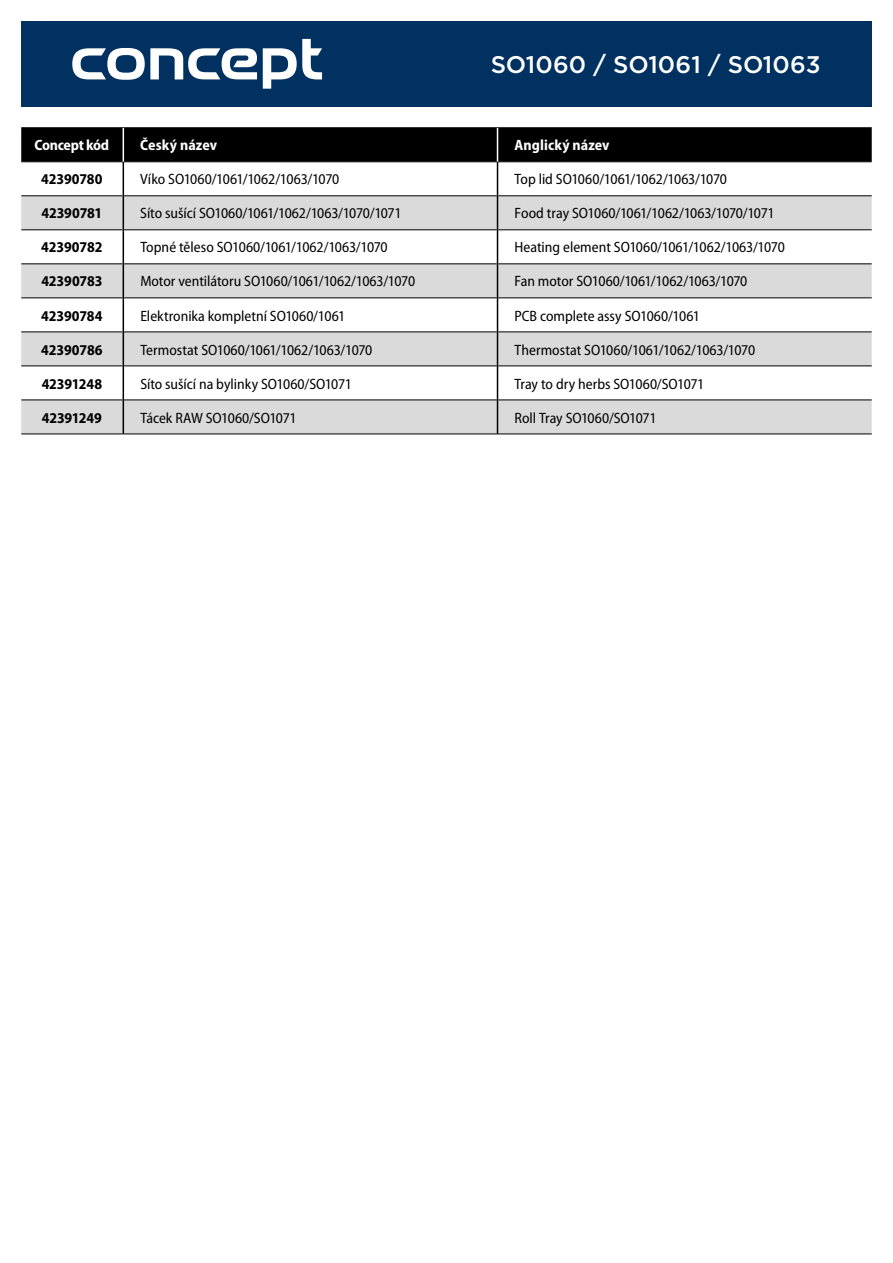
<style>
.page{position:relative;width:893px;height:1263px;background:#fff}
.page>*{position:absolute;margin:0;border:0;box-sizing:border-box;transform-origin:0 0}
.t1{font:500 24px "Gotham";color:#fff}
.t2{font:semi-condensed 15px "Myriad Pro";letter-spacing:-.005em;color:#000}
.t3{font:700 semi-condensed 15px "Myriad Pro";letter-spacing:-.01em;color:#000}
.t4{font:700 semi-condensed 15px "Myriad Pro";letter-spacing:.005em;color:#fff}
.t5{font:700 semi-condensed 15px "Myriad Pro";letter-spacing:-.02em;color:#fff}
</style>
<div class="page">
<div style="left:21px;top:21px;width:851px;height:85px;background:#003160"></div>
<svg style="left:72px;top:39px;width:250px;height:50px"></svg>
<div style="left:21px;top:128px;width:851px;height:34px;background:#000"></div>
<svg style="left:21px;top:163px;width:851px;height:33px"></svg>
<svg style="left:21px;top:197px;width:851px;height:237px;fill:#dadada"></svg>
<hr style="left:21px;top:127px;width:102px;height:1px;background:#000">
<hr style="left:123px;top:127px;width:374px;height:1px;background:#000">
<hr style="left:497px;top:127px;width:375px;height:1px;background:#000">
<hr style="left:21px;top:162px;width:102px;height:1px;background:#000">
<hr style="left:123px;top:162px;width:374px;height:1px;background:#000">
<hr style="left:497px;top:162px;width:375px;height:1px;background:#000">
<hr style="left:21px;top:196px;width:102px;height:1px;background:#000">
<hr style="left:124px;top:196px;width:373px;height:1px;background:#000">
<hr style="left:498px;top:196px;width:374px;height:1px;background:#000">
<hr style="left:21px;top:230px;width:102px;height:1px;background:#000">
<hr style="left:124px;top:230px;width:373px;height:1px;background:#000">
<hr style="left:498px;top:230px;width:374px;height:1px;background:#000">
<hr style="left:21px;top:264px;width:102px;height:1px;background:#000">
<hr style="left:124px;top:264px;width:373px;height:1px;background:#000">
<hr style="left:498px;top:264px;width:374px;height:1px;background:#000">
<hr style="left:21px;top:298px;width:102px;height:1px;background:#000">
<hr style="left:124px;top:298px;width:373px;height:1px;background:#000">
<hr style="left:498px;top:298px;width:374px;height:1px;background:#000">
<hr style="left:21px;top:332px;width:102px;height:1px;background:#000">
<hr style="left:124px;top:332px;width:373px;height:1px;background:#000">
<hr style="left:498px;top:332px;width:374px;height:1px;background:#000">
<hr style="left:21px;top:366px;width:102px;height:1px;background:#000">
<hr style="left:124px;top:366px;width:373px;height:1px;background:#000">
<hr style="left:498px;top:366px;width:374px;height:1px;background:#000">
<hr style="left:21px;top:400px;width:102px;height:1px;background:#000">
<hr style="left:124px;top:400px;width:373px;height:1px;background:#000">
<hr style="left:498px;top:400px;width:374px;height:1px;background:#000">
<hr style="left:21px;top:434px;width:102px;height:1px;background:#000">
<hr style="left:123px;top:434px;width:374px;height:1px;background:#000">
<hr style="left:497px;top:434px;width:375px;height:1px;background:#000">
<hr style="left:123px;top:162px;width:1px;height:34px;background:#000">
<hr style="left:497px;top:162px;width:1px;height:34px;background:#000">
<hr style="left:123px;top:196px;width:1px;height:34px;background:#000">
<hr style="left:497px;top:196px;width:1px;height:34px;background:#000">
<hr style="left:123px;top:230px;width:1px;height:34px;background:#000">
<hr style="left:497px;top:230px;width:1px;height:34px;background:#000">
<hr style="left:123px;top:264px;width:1px;height:34px;background:#000">
<hr style="left:497px;top:264px;width:1px;height:34px;background:#000">
<hr style="left:123px;top:298px;width:1px;height:34px;background:#000">
<hr style="left:497px;top:298px;width:1px;height:34px;background:#000">
<hr style="left:123px;top:332px;width:1px;height:34px;background:#000">
<hr style="left:497px;top:332px;width:1px;height:34px;background:#000">
<hr style="left:123px;top:366px;width:1px;height:34px;background:#000">
<hr style="left:497px;top:366px;width:1px;height:34px;background:#000">
<hr style="left:123px;top:400px;width:1px;height:34px;background:#000">
<hr style="left:497px;top:400px;width:1px;height:34px;background:#000">
<hr style="left:123px;top:128px;width:1px;height:34px;background:#fff">
<hr style="left:497px;top:128px;width:1px;height:34px;background:#fff">
<h1 class="t1" style="left:491px;top:49px;width:331px">SO1060 / SO1061 / SO1063</h1>
<p class="t5" style="left:35px;top:137px;width:76px">Concept kód</p>
<p class="t4" style="left:140px;top:137px;width:78px">Český název</p>
<p class="t4" style="left:514px;top:137px;width:97px">Anglický název</p>
<p class="t3" style="left:41px;top:171px;width:63px">42390780</p>
<p class="t2" style="left:140px;top:171px;width:200px">Víko SO1060/1061/1062/1063/1070</p>
<p class="t2" style="left:514px;top:171px;width:214px">Top lid SO1060/1061/1062/1063/1070</p>
<p class="t3" style="left:41px;top:205px;width:62px">42390781</p>
<p class="t2" style="left:140px;top:205px;width:263px">Síto sušící SO1060/1061/1062/1063/1070/1071</p>
<p class="t2" style="left:514px;top:205px;width:262px">Food tray SO1060/1061/1062/1063/1070/1071</p>
<p class="t3" style="left:41px;top:239px;width:63px">42390782</p>
<p class="t2" style="left:140px;top:239px;width:249px">Topné těleso SO1060/1061/1062/1063/1070</p>
<p class="t2" style="left:515px;top:239px;width:272px">Heating element SO1060/1061/1062/1063/1070</p>
<p class="t3" style="left:41px;top:273px;width:63px">42390783</p>
<p class="t2" style="left:140px;top:273px;width:276px">Motor ventilátoru SO1060/1061/1062/1063/1070</p>
<p class="t2" style="left:515px;top:273px;width:234px">Fan motor SO1060/1061/1062/1063/1070</p>
<p class="t3" style="left:41px;top:307px;width:63px">42390784</p>
<p class="t2" style="left:140px;top:307px;width:206px">Elektronika kompletní SO1060/1061</p>
<p class="t2" style="left:515px;top:307px;width:187px">PCB complete assy SO1060/1061</p>
<p class="t3" style="left:41px;top:341px;width:63px">42390786</p>
<p class="t2" style="left:140px;top:341px;width:234px">Termostat SO1060/1061/1062/1063/1070</p>
<p class="t2" style="left:515px;top:341px;width:242px">Thermostat SO1060/1061/1062/1063/1070</p>
<p class="t3" style="left:42px;top:375px;width:62px">42391248</p>
<p class="t2" style="left:140px;top:375px;width:213px">Síto sušící na bylinky SO1060/SO1071</p>
<p class="t2" style="left:515px;top:375px;width:191px">Tray to dry herbs SO1060/SO1071</p>
<p class="t3" style="left:42px;top:409px;width:62px">42391249</p>
<p class="t2" style="left:140px;top:409px;width:158px">Tácek RAW SO1060/SO1071</p>
<p class="t2" style="left:515px;top:409px;width:143px">Roll Tray SO1060/SO1071</p>
</div>
